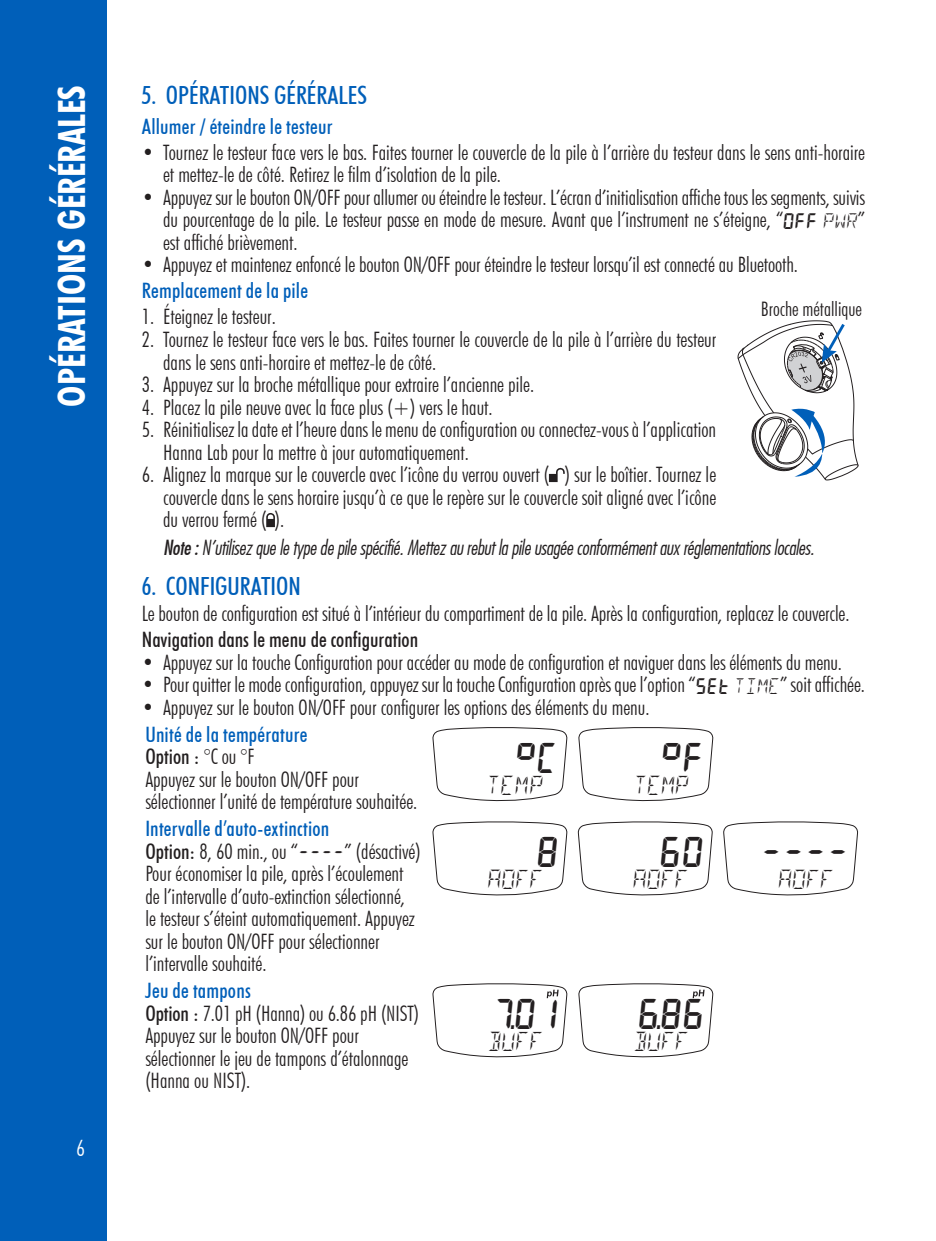
<style>
.page{position:relative;width:936px;height:1241px;background:#fff}
.page>*{position:absolute;margin:0;border:0;box-sizing:border-box;transform-origin:0 0}
.Body_Text{font:43px "HI9810 XX2 N Regular";color:#231f20}
.t1{font:700 condensed 37.5px "Futura BT";color:#fff}
.Body_Text-2{font:27.5px "HI9810 XX2 A Regular";letter-spacing:-.005em;color:#231f20}
.t2{font:500 condensed 25px "Futura BT";color:#005fb9}
.t3{font:300 condensed 22.5px "Futura BT";color:#fff}
.Body_Text-3{font:300 condensed 21.25px/22.5px "Futura BT";color:#231f20}
.Subtitle_L3{font:500 condensed 21.25px "Futura BT";letter-spacing:.01em;color:#005fb9}
.Body_Text-4{font:500 condensed 21.25px "Futura BT";color:#231f20}
.Body_Notes{font:20px "Futura Lt Cn BT Italic";letter-spacing:-.015em;color:#231f20}
.DRW_Text{font:300 condensed 20px "Futura BT";color:#231f20}
.s1{font-family:"HI9810 XX2 N Regular";font-weight:400;font-stretch:normal;font-size:22.5px}
.s2{font-family:"HI9810 XX2 A Regular";font-weight:400;font-stretch:normal;font-size:22.5px}
.s3{font-family:"Futura Md Cn BT Italic"}
.s4{font-weight:300}
.s5{font-weight:500}
</style>
<div class="page">
<div style="left:0;top:0;width:106px;height:1240px;background:#005fb9"></div>
<svg style="left:549px;top:467px;width:16px;height:15px"></svg>
<svg style="left:266px;top:513px;width:9px;height:14px"></svg>
<svg style="left:432px;top:727px;width:136px;height:74px"></svg>
<svg style="left:578px;top:727px;width:135px;height:74px"></svg>
<svg style="left:432px;top:821px;width:136px;height:75px"></svg>
<svg style="left:578px;top:821px;width:135px;height:75px"></svg>
<svg style="left:723px;top:821px;width:135px;height:75px"></svg>
<svg style="left:432px;top:983px;width:136px;height:74px"></svg>
<svg style="left:578px;top:983px;width:135px;height:74px"></svg>
<svg style="left:737px;top:320px;width:121px;height:161px"></svg>
<h2 class="t1" style="left:49px;top:406px;width:323px;rotate:-90deg">opérations gérérales</h2>
<p class="t2" style="left:142px;top:80px;width:227px">5. OPÉRATIONS GÉRÉRALES</p>
<p class="Subtitle_L3" style="left:142px;top:113px;width:192px">Allumer / éteindre le testeur</p>
<p class="Body_Text-3" style="left:163px;top:141px;width:703px;text-indent:-21px">• Tournez le testeur face vers le bas. Faites tourner le couvercle de la pile à l’arrière du testeur dans le sens anti-horaire et mettez-le de côté. Retirez le film d’isolation de la pile.</p>
<p class="Body_Text-3" style="left:163px;top:186px;width:703px;text-align:justify;text-indent:-21px">• Appuyez sur le bouton ON/OFF pour allumer ou éteindre le testeur. L’écran d’initialisation affiche tous les segments, suivis du pourcentage de la pile. Le testeur passe en mode de mesure. Avant que l’instrument ne s’éteigne, “<span class="s1">OFF</span> <span class="s2">PWR</span>” est affiché brièvement.</p>
<p class="Body_Text-3" style="left:142px;top:253px;width:657px">• Appuyez et maintenez enfoncé le bouton ON/OFF pour éteindre le testeur lorsqu’il est connecté au Bluetooth.</p>
<p class="Subtitle_L3" style="left:142px;top:278px;width:168px">Remplacement de la pile</p>
<p class="Body_Text-3" style="left:142px;top:305px;width:135px">1. Éteignez le testeur.</p>
<p class="Body_Text-3" style="left:163px;top:328px;width:554px;text-indent:-21px">2. Tournez le testeur face vers le bas. Faites tourner le couvercle de la pile à l’arrière du testeur dans le sens anti-horaire et mettez-le de côté.</p>
<p class="Body_Text-3" style="left:142px;top:373px;width:394px">3. Appuyez sur la broche métallique pour extraire l’ancienne pile.</p>
<p class="Body_Text-3" style="left:142px;top:395px;width:352px">4. Placez la pile neuve avec la face plus (+) vers le haut.</p>
<p class="Body_Text-3" style="left:163px;top:418px;width:554px;text-indent:-21px">5. Réinitialisez la date et l’heure dans le menu de configuration ou connectez-vous à l’application<br>Hanna Lab pour la mettre à jour automatiquement.</p>
<p class="Body_Text-3" style="left:163px;top:463px;width:554px;text-align:justify;text-indent:-21px">6. Alignez la marque sur le couvercle avec l’icône du verrou ouvert ( ) sur le boîtier. Tournez le couvercle dans le sens horaire jusqu’à ce que le repère sur le couvercle soit aligné avec l’icône du verrou fermé ( ).</p>
<p class="Body_Notes" style="left:163px;top:534px;width:652px"><span class="s3">Note :</span> N’utilisez que le type de pile spécifié. Mettez au rebut la pile usagée conformément aux réglementations locales.</p>
<p class="t2" style="left:142px;top:571px;width:161px">6. CONFIGURATION</p>
<p class="Body_Text-3" style="left:142px;top:602px;width:709px">Le bouton de configuration est situé à l’intérieur du compartiment de la pile. Après la configuration, replacez le couvercle.</p>
<p class="Body_Text-4" style="left:142px;top:627px;width:278px">Navigation dans le menu de configuration</p>
<p class="Body_Text-3" style="left:142px;top:651px;width:701px">• Appuyez sur la touche Configuration pour accéder au mode de configuration et naviguer dans les éléments du menu.</p>
<p class="Body_Text-3" style="left:142px;top:673px;width:724px">• Pour quitter le mode configuration, appuyez sur la touche Configuration après que l’option “<span class="s1">SEt</span> <span class="s2">TIME</span>” soit affichée.</p>
<p class="Body_Text-3" style="left:142px;top:696px;width:509px">• Appuyez sur le bouton ON/OFF pour configurer les options des éléments du menu.</p>
<p class="Subtitle_L3" style="left:145px;top:721px;width:163px">Unité de la température</p>
<p class="Body_Text-4" style="left:145px;top:743px;width:111px">Option : <span class="s4">°C ou °F</span></p>
<p class="Body_Text-3" style="left:145px;top:767px;width:273px">Appuyez sur le bouton ON/OFF pour sélectionner l’unité de température souhaitée.</p>
<p class="DRW_Text" style="left:760px;top:296px;width:103px">Broche métallique</p>
<p class="Body_Text" style="left:514px;top:732px;width:46px">°C</p>
<p class="Body_Text-2" style="left:486px;top:769px;width:59px">T E M P</p>
<p class="Body_Text" style="left:660px;top:732px;width:46px">°F</p>
<p class="Body_Text-2" style="left:633px;top:769px;width:58px">TEMP</p>
<p class="t3" style="left:76px;top:1133px;width:10px">6</p>
<p class="Subtitle_L3" style="left:145px;top:815px;width:185px">Intervalle d’auto-extinction</p>
<p class="Body_Text-3" style="left:145px;top:839px;width:277px"><span class="s5">Option:</span> 8, 60 min., ou “<span class="s1">----</span>” (désactivé)</p>
<p class="Body_Text-3" style="left:145px;top:862px;width:271px">Pour économiser la pile, après l’écoulement de l’intervalle d’auto-extinction sélectionné, le testeur s’éteint automatiquement. Appuyez sur le bouton ON/OFF pour sélectionner l’intervalle souhaité.</p>
<p class="Subtitle_L3" style="left:145px;top:977px;width:107px">Jeu de tampons</p>
<p class="Body_Text-3" style="left:145px;top:1001px;width:275px"><span class="s5">Option :</span> 7.01 pH (Hanna) ou 6.86 pH (NIST)</p>
<p class="Body_Text-3" style="left:145px;top:1023px;width:264px">Appuyez sur le bouton ON/OFF pour sélectionner le jeu de tampons d’étalonnage (Hanna ou NIST).</p>
<p class="Body_Text" style="left:537px;top:827px;width:24px">8</p>
<p class="Body_Text-2" style="left:487px;top:863px;width:58px">AOFF</p>
<p class="Body_Text" style="left:492px;top:989px;width:68px">7.01</p>
<p class="Body_Text-2" style="left:487px;top:1025px;width:58px">BUFF</p>
<p class="Body_Text" style="left:660px;top:827px;width:46px">60</p>
<p class="Body_Text-2" style="left:632px;top:863px;width:58px">AOFF</p>
<p class="Body_Text" style="left:638px;top:989px;width:68px">6.86</p>
<p class="Body_Text-2" style="left:633px;top:1025px;width:58px">BUFF</p>
<p class="Body_Text" style="left:760px;top:827px;width:91px">----</p>
<p class="Body_Text-2" style="left:778px;top:863px;width:58px">AOFF</p>
</div>
